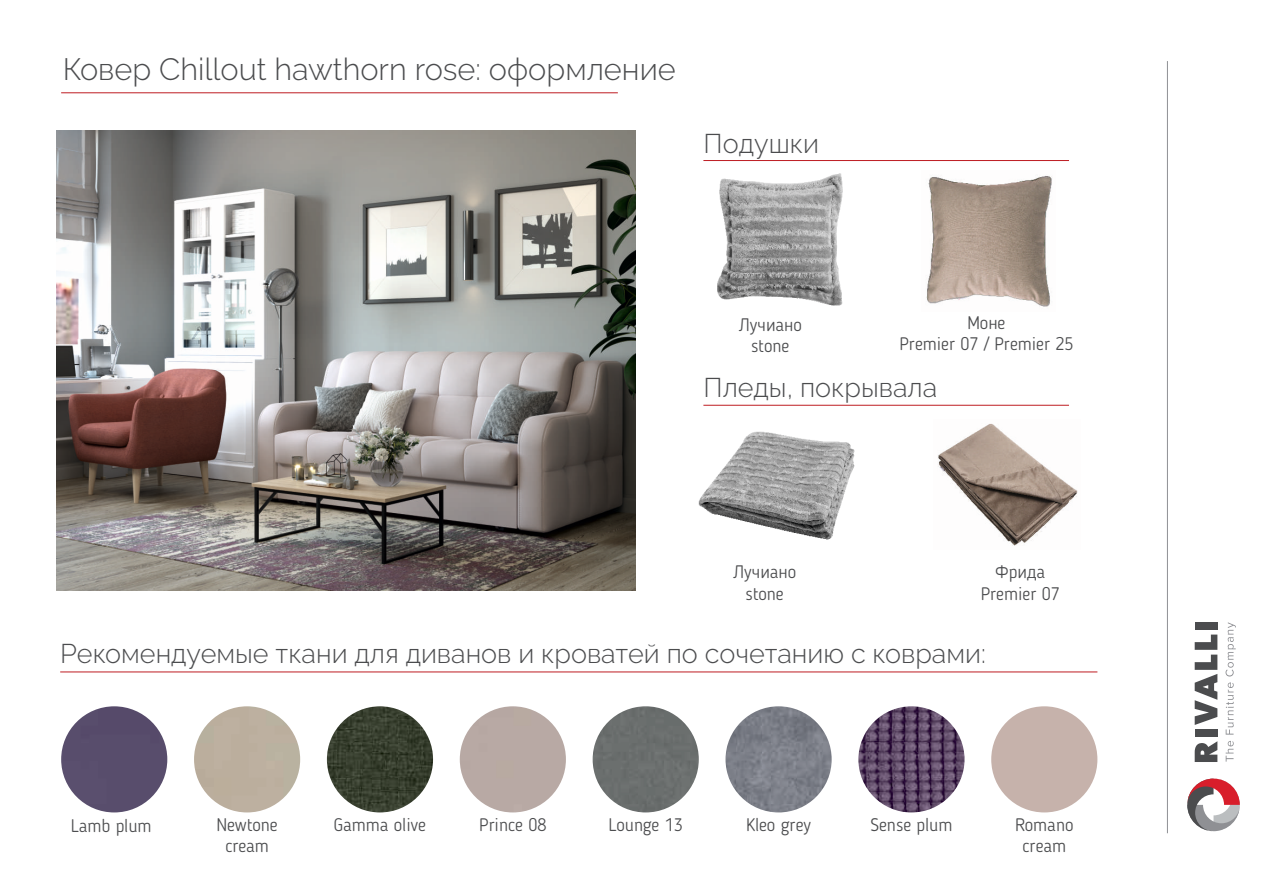
<style>
.page{position:relative;width:1263px;height:893px;background:#fff}
.page>*{position:absolute;margin:0;border:0;box-sizing:border-box;transform-origin:0 0}
.t1{font:30.75px "Raleway v 4020 Light";color:#4b4c4e}
.t2{font:27px "Raleway v 4020 Light";color:#4b4c4e}
.t3{font:300 18px/21.6px "Blogger Sans";color:#4b4c4e;text-align:center}
</style>
<div class="page">
<hr style="left:703px;top:160px;width:366px;height:1px;background:#be1c22">
<hr style="left:703px;top:405px;width:366px;height:1px;background:#be1c22">
<svg style="left:1226px;top:741px;width:8px;height:21px"></svg>
<svg style="left:1226px;top:682px;width:8px;height:53px"></svg>
<svg style="left:1225px;top:622px;width:11px;height:54px"></svg>
<svg style="left:1195px;top:741px;width:22px;height:21px"></svg>
<div style="left:1195px;top:729px;width:22px;height:8px;background:#4b4c4e"></div>
<svg style="left:1195px;top:635px;width:22px;height:90px"></svg>
<div style="left:1195px;top:622px;width:22px;height:8px;background:#4b4c4e"></div>
<svg style="left:1187px;top:779px;width:53px;height:52px"></svg>
<img style="left:327px;top:706px;width:106px;height:106px;border-radius:53px">
<div style="left:460px;top:706px;width:106px;height:106px;background:#b8a9a4;border-radius:53px"></div>
<div style="left:593px;top:706px;width:106px;height:106px;background:#6b6f6e;border-radius:53px"></div>
<img style="left:725px;top:706px;width:107px;height:106px;border-radius:53px">
<img style="left:858px;top:706px;width:106px;height:106px;border-radius:53px">
<div style="left:991px;top:706px;width:106px;height:106px;background:#c6b2ab;border-radius:53px"></div>
<hr style="left:61px;top:92px;width:557px;height:1px;background:#be1c22">
<div style="left:61px;top:706px;width:106px;height:106px;background:#584d6c;border-radius:53px"></div>
<div style="left:194px;top:706px;width:106px;height:106px;background:#bbb0a0;border-radius:53px"></div>
<hr style="left:60px;top:672px;width:1037px;height:1px;background:#be1c22">
<hr style="left:1167px;top:61px;width:1px;height:772px;background:#8f9094">
<img style="left:56px;top:130px;width:580px;height:460px">
<img style="left:698px;top:431px;width:157px;height:109px">
<img style="left:717px;top:173px;width:126px;height:133px">
<img style="left:926px;top:175px;width:126px;height:132px">
<img style="left:938px;top:423px;width:140px;height:123px">
<h1 class="t1" style="left:63px;top:51px;width:614px">Ковер Chillout hawthorn rose: оформление</h1>
<h2 class="t2" style="left:704px;top:127px;width:117px">Подушки</h2>
<p class="t3" style="left:739px;top:316px;width:64px;line-height:21.1px">Лучиано stone</p>
<p class="t3" style="left:899px;top:314px;width:176px;line-height:21.1px">Моне<br>Premier 07 / Premier 25</p>
<h2 class="t2" style="left:703px;top:371px;width:235px">Пледы, покрывала</h2>
<p class="t3" style="left:733px;top:563px;width:64px">Лучиано stone</p>
<p class="t3" style="left:981px;top:563px;width:81px">Фрида<br>Premier 07</p>
<h2 class="t2" style="left:60px;top:638px;width:927px">Рекомендуемые ткани для диванов и кроватей по сочетанию с коврами:</h2>
<p class="t3" style="left:71px;top:816px;width:82px">Lamb plum</p>
<p class="t3" style="left:216px;top:815px;width:63px">Newtone cream</p>
<p class="t3" style="left:334px;top:815px;width:94px">Gamma olive</p>
<p class="t3" style="left:479px;top:815px;width:69px">Prince 08</p>
<p class="t3" style="left:608px;top:815px;width:76px">Lounge 13</p>
<p class="t3" style="left:746px;top:815px;width:66px">Kleo grey</p>
<p class="t3" style="left:870px;top:815px;width:84px">Sense plum</p>
<p class="t3" style="left:1015px;top:815px;width:60px">Romano cream</p>
</div>
